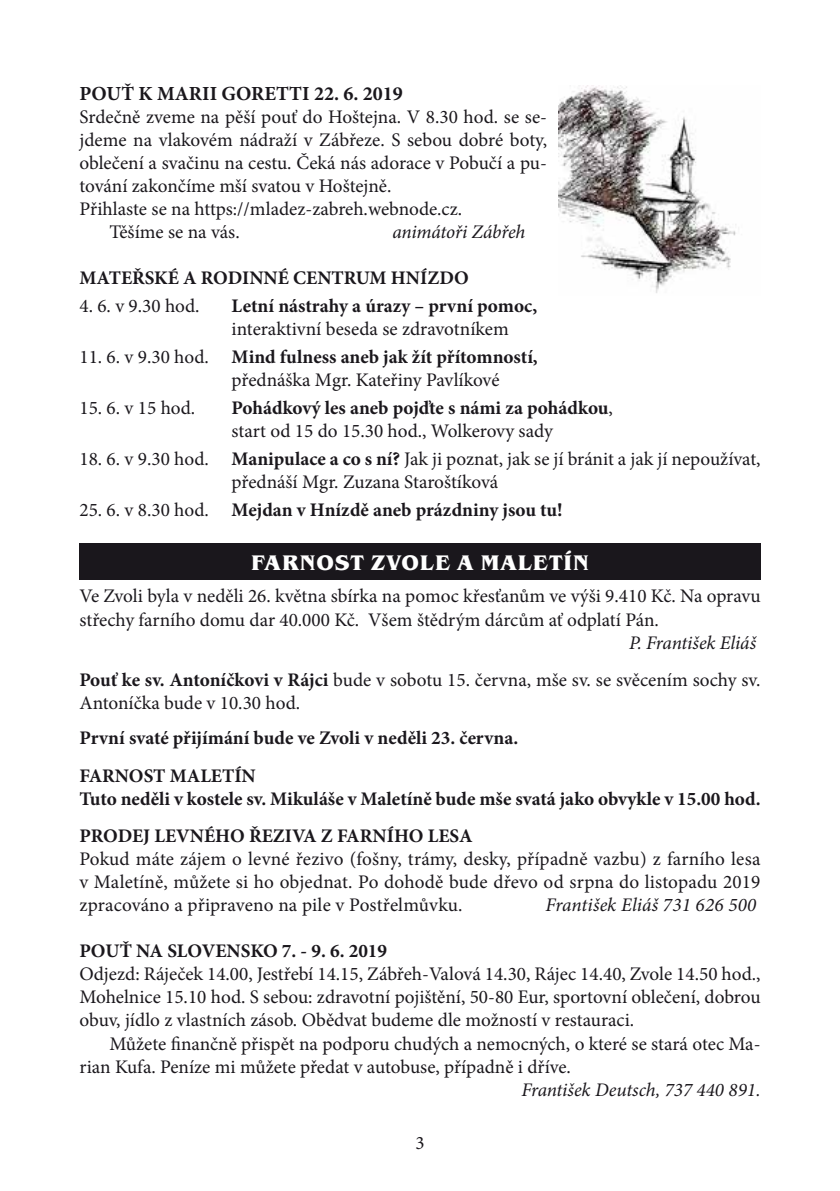
<style>
.page{position:relative;width:840px;height:1191px;background:#fff}
.page>*{position:absolute;margin:0;border:0;box-sizing:border-box;transform-origin:0 0}
.t1{font:700 21.8px "Benguiat Itc TOT";letter-spacing:.045em;color:#fff}
.t2{font:700 20px "Minion Pro";color:#1a171c}
.t3{font:19.2px/23px "Minion Pro";color:#1a171c}
.t4{font:700 19.2px/37.4px "Minion Pro";color:#1a171c}
.t5{font:italic 19.2px "Minion Pro";color:#1a171c}
.t6{font:19px "Minion Pro";color:#1a171c}
.s1{font-weight:700}
.s2{font-weight:400}
.s3{font-style:italic}
</style>
<div class="page">
<div style="left:79px;top:543px;width:681px;height:36px;background:#1a171c"></div>
<img style="left:558px;top:85px;width:178px;height:208px">
<p class="t2" style="left:79px;top:79px;width:325px">POUŤ K MARII GORETTI 22. 6. 2019</p>
<p class="t3" style="left:79px;top:105px;width:469px">Srdečně zveme na pěší pouť do Hoštejna. V 8.30 hod. se se-</p>
<p class="t3" style="left:79px;top:128px;width:469px">jdeme na vlakovém nádraží v Zábřeze. S sebou dobré boty,</p>
<p class="t3" style="left:79px;top:151px;width:469px">oblečení a svačinu na cestu. Čeká nás adorace v Pobučí a pu-</p>
<p class="t3" style="left:79px;top:174px;width:313px">tování zakončíme mší svatou v Hoštejně.</p>
<p class="t3" style="left:79px;top:197px;width:384px">Přihlaste se na https://mladez-zabreh.webnode.cz.</p>
<p class="t3" style="left:109px;top:220px;width:132px">Těšíme se na vás.</p>
<p class="t5" style="left:392px;top:219px;width:134px">animátoři Zábřeh</p>
<p class="t4" style="left:79px;top:259px;width:391px">MATEŘSKÉ A RODINNÉ CENTRUM HNÍZDO</p>
<p class="t3" style="left:79px;top:294px;width:122px">4. 6. v 9.30 hod.</p>
<p class="t4" style="left:231px;top:287px;width:307px">Letní nástrahy a úrazy – první pomoc,</p>
<p class="t3" style="left:231px;top:317px;width:278px">interaktivní beseda se zdravotníkem</p>
<p class="t3" style="left:231px;top:345px;width:307px;text-indent:-152px">11. 6. v 9.30 hod. <span class="s1">Mind fulness aneb jak žít přítomností, </span>přednáška Mgr. Kateřiny Pavlíkové</p>
<p class="t3" style="left:79px;top:396px;width:117px">15. 6. v 15 hod.</p>
<p class="t4" style="left:231px;top:396px;width:382px;line-height:23px">Pohádkový les aneb pojďte s námi za pohádkou<span class="s2">, start od 15 do 15.30 hod., Wolkerovy sady</span></p>
<p class="t3" style="left:231px;top:447px;width:530px;text-indent:-152px">18. 6. v 9.30 hod. <span class="s1">Manipulace a co s ní?</span> Jak ji poznat, jak se jí bránit a jak jí nepoužívat, přednáší Mgr. Zuzana Staroštíková</p>
<p class="t4" style="left:79px;top:491px;width:484px"><span class="s2">25. 6. v 8.30 hod.</span> Mejdan v Hnízdě aneb prázdniny jsou tu!</p>
<p class="t1" style="left:251px;top:549px;width:339px">FARNOST ZVOLE A MALETÍN</p>
<p class="t3" style="left:79px;top:585px;width:682px">Ve Zvoli byla v neděli 26. května sbírka na pomoc křesťanům ve výši 9.410 Kč. Na opravu střechy farního domu dar 40.000 Kč. Všem štědrým dárcům ať odplatí Pán.</p>
<p class="t3" style="left:79px;top:624px;width:682px;line-height:37.4px;text-align:right"><span class="s3">P. František Eliáš<br></span><span class="s1">Pouť ke sv. Antoníčkovi v Rájci</span> bude v sobotu 15. června, mše sv. se svěcením sochy sv.</p>
<p class="t3" style="left:79px;top:691px;width:222px">Antoníčka bude v 10.30 hod.</p>
<p class="t4" style="left:79px;top:719px;width:440px">První svaté přijímání bude ve Zvoli v neděli 23. června.<br>FARNOST MALETÍN</p>
<p class="t4" style="left:79px;top:779px;width:682px">Tuto neděli v kostele sv. Mikuláše v Maletíně bude mše svatá jako obvykle v 15.00 hod.<br>PRODEJ LEVNÉHO ŘEZIVA Z FARNÍHO LESA</p>
<p class="t3" style="left:79px;top:847px;width:682px;text-align:justify">Pokud máte zájem o levné řezivo (fošny, trámy, desky, případně vazbu) z farního lesa v Maletíně, můžete si ho objednat. Po dohodě bude dřevo od srpna do listopadu 2019 zpracováno a připraveno na pile v Postřelmůvku.</p>
<p class="t5" style="left:545px;top:892px;width:212px">František Eliáš 731 626 500</p>
<p class="t4" style="left:79px;top:932px;width:309px">POUŤ NA SLOVENSKO 7. - 9. 6. 2019</p>
<p class="t3" style="left:79px;top:962px;width:682px;text-align:justify">Odjezd: Ráječek 14.00, Jestřebí 14.15, Zábřeh-Valová 14.30, Rájec 14.40, Zvole 14.50 hod., Mohelnice 15.10 hod. S sebou: zdravotní pojištění, 50-80 Eur, sportovní oblečení, dobrou obuv, jídlo z vlastních zásob. Obědvat budeme dle možností v restauraci.</p>
<p class="t3" style="left:79px;top:1032px;width:682px;text-indent:30px">Můžete finančně přispět na podporu chudých a nemocných, o které se stará otec Ma&shy;rian Kufa. Peníze mi můžete předat v autobuse, případně i dříve.</p>
<p class="t5" style="left:521px;top:1076px;width:240px">František Deutsch, 737 440 891.</p>
<p class="t6" style="left:415px;top:1130px;width:11px">3</p>
</div>
